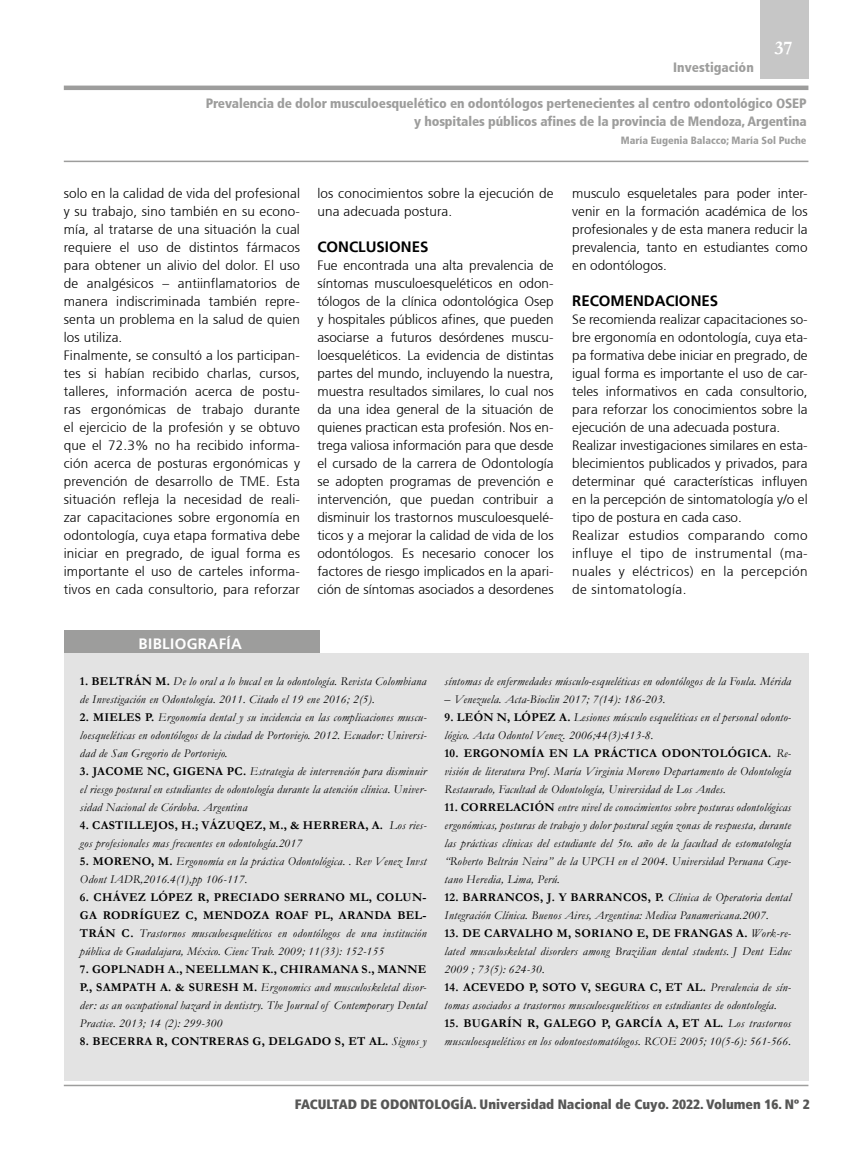
<style>
.page{position:relative;width:851px;height:1149px;background:#fff}
.page>*{position:absolute;margin:0;border:0;box-sizing:border-box;transform-origin:0 0}
.t1{font:700 19.5px "Garamond";color:#fff}
.t2{font:700 15px "Frutiger";color:#000}
.t3{font:700 15px "Frutiger";letter-spacing:.025em;color:#fff}
.t4{font:300 13.5px/18px "Frutiger 45";letter-spacing:.01em;color:#000}
.t5{font:900 condensed 13.5px/18px "Frutiger 77";letter-spacing:-.01em;color:#9d9d9c;text-align:right}
.t6{font:13.5px "Frutiger 87 Cond Extra Blk";color:#575756}
.t7{font:italic 12px/18px "Garamond";letter-spacing:.025em;color:#000}
.t8{font:700 12px "Garamond";letter-spacing:.025em;color:#000}
.t9{font:900 condensed 10.5px "Frutiger 77";color:#9d9d9c}
.s1{font-weight:700;font-style:normal}
.s2{font-weight:400;font-style:italic}
</style>
<div class="page">
<div style="left:760px;top:0;width:48px;height:79px;background:#c6c6c6"></div>
<hr style="left:64px;top:1084px;width:744px;height:1px;background:#9d9d9c">
<div style="left:64px;top:85px;width:744px;height:5px;background:#9d9d9c"></div>
<hr style="left:64px;top:160px;width:744px;height:2px;background:#9d9d9c">
<div style="left:64px;top:652px;width:744px;height:428px;background:#e3e3e3"></div>
<div style="left:64px;top:630px;width:255px;height:23px;background:#9d9d9c"></div>
<p class="t5" style="left:673px;top:58px;width:82px">Investigación</p>
<h1 class="t1" style="left:774px;top:35px;width:20px">37</h1>
<p class="t5" style="left:206px;top:94px;width:602px">Prevalencia de dolor musculoesquelético en odontólogos pertenecientes al centro odontológico OSEP y hospitales públicos afines de la provincia de Mendoza, Argentina</p>
<p class="t9" style="left:620px;top:134px;width:187px">María Eugenia Balacco; María Sol Puche</p>
<p class="t4" style="left:64px;top:185px;width:238px">solo en la calidad de vida del profesional y su trabajo, sino también en su econo&shy;mía, al tratarse de una situación la cual requiere el uso de distintos fármacos para obtener un alivio del dolor. El uso de analgésicos – antiinflamatorios de manera indiscriminada también repre&shy;senta un problema en la salud de quien los utiliza.<br>Finalmente, se consultó a los participan&shy;tes si habían recibido charlas, cursos, talleres, información acerca de postu&shy;ras ergonómicas de trabajo durante el ejercicio de la profesión y se obtuvo que el 72.3% no ha recibido informa&shy;ción acerca de posturas ergonómicas y prevención de desarrollo de TME. Esta situación refleja la necesidad de reali&shy;zar capacitaciones sobre ergonomía en odontología, cuya etapa formativa debe iniciar en pregrado, de igual forma es importante el uso de carteles informa&shy;tivos en cada consultorio, para reforzar</p>
<p class="t4" style="left:317px;top:184px;width:238px">los conocimientos sobre la ejecución de una adecuada postura.</p>
<p class="t2" style="left:317px;top:238px;width:112px">CONCLUSIONES</p>
<p class="t4" style="left:317px;top:257px;width:238px;text-align:justify">Fue encontrada una alta prevalencia de síntomas musculoesqueléticos en odon&shy;tólogos de la clínica odontológica Osep y hospitales públicos afines, que pueden asociarse a futuros desórdenes muscu&shy;loesqueléticos. La evidencia de distintas partes del mundo, incluyendo la nuestra, muestra resultados similares, lo cual nos da una idea general de la situación de quienes practican esta profesión. Nos en&shy;trega valiosa información para que desde el cursado de la carrera de Odontología se adopten programas de prevención e intervención, que puedan contribuir a disminuir los trastornos musculoesquelé&shy;ticos y a mejorar la calidad de vida de los odontólogos. Es necesario conocer los factores de riesgo implicados en la apari&shy;ción de síntomas asociados a desordenes</p>
<p class="t4" style="left:572px;top:184px;width:237px;text-align:justify">musculo esqueletales para poder inter&shy;venir en la formación académica de los profesionales y de esta manera reducir la prevalencia, tanto en estudiantes como en odontólogos.</p>
<p class="t2" style="left:572px;top:292px;width:147px">RECOMENDACIONES</p>
<p class="t4" style="left:572px;top:311px;width:237px">Se recomienda realizar capacitaciones so&shy;bre ergonomía en odontología, cuya eta&shy;pa formativa debe iniciar en pregrado, de igual forma es importante el uso de car&shy;teles informativos en cada consultorio, para reforzar los conocimientos sobre la ejecución de una adecuada postura.<br>Realizar investigaciones similares en esta&shy;blecimientos publicados y privados, para determinar qué características influyen en la percepción de sintomatología y/o el tipo de postura en cada caso.<br>Realizar estudios comparando como influye el tipo de instrumental (ma&shy;nuales y eléctricos) en la percepción de sintomatología.</p>
<p class="t3" style="left:139px;top:634px;width:105px">BIBLIOGRAFÍA</p>
<p class="t7" style="left:80px;top:671px;width:348px"><span class="s1">1. BELTRÁN M.</span> De lo oral a lo bucal en la odontología. Revista Colombiana de Investigación en Odontología. 2011. Citado el 19 ene 2016; 2(5).</p>
<p class="t7" style="left:80px;top:707px;width:348px;text-align:justify"><span class="s1">2. MIELES P.</span> Ergonomía dental y su incidencia en las complicaciones muscu&shy;loesqueléticas en odontólogos de la ciudad de Portoviejo. 2012. Ecuador: Universi&shy;dad de San Gregorio de Portoviejo.</p>
<p class="t7" style="left:80px;top:761px;width:348px;text-align:justify"><span class="s1">3. JACOME NC, GIGENA PC.</span> Estrategia de intervención para disminuir el riesgo postural en estudiantes de odontología durante la atención clínica. Univer&shy;sidad Nacional de Córdoba. Argentina</p>
<p class="t7" style="left:80px;top:815px;width:348px"><span class="s1">4. CASTILLEJOS, H.; VÁZUQEZ, M., &amp; HERRERA, A.</span> Los ries&shy;gos profesionales mas frecuentes en odontología.2017</p>
<p class="t7" style="left:80px;top:851px;width:348px"><span class="s1">5. MORENO, M.</span> Ergonomía en la práctica Odontológica. . Rev Venez Invst<br>Odont IADR,2016.4(1),pp 106-117.</p>
<p class="t7" style="left:80px;top:887px;width:348px;text-align:justify"><span class="s1">6. CHÁVEZ LÓPEZ R, PRECIADO SERRANO ML, COLUN-GA RODRÍGUEZ C, MENDOZA ROAF PL, ARANDA BEL-TRÁN C.</span> Trastornos musculoesqueléticos en odontólogos de una institución pública de Guadalajara, México. Cienc Trab. 2009; 11(33): 152-155</p>
<p class="t7" style="left:80px;top:959px;width:348px;text-align:justify"><span class="s1">7. GOPLNADH A., NEELLMAN K., CHIRAMANA S., MANNE P., SAMPATH A. &amp; SURESH M.</span> Ergonomics and musculoskeletal disor&shy;der: as an occupational hazard in dentistry. The Journal of Contemporary Dental Practice. 2013; 14 (2): 299-300</p>
<p class="t8" style="left:80px;top:1032px;width:348px">8. BECERRA R, CONTRERAS G, DELGADO S, ET AL. <span class="s2">Signos y</span></p>
<p class="t7" style="left:444px;top:671px;width:348px">síntomas de enfermedades músculo-esqueléticas en odontólogos de la Foula. Mérida</p>
<p class="t7" style="left:444px;top:689px;width:222px">– Venezuela. Acta-Bioclin 2017; 7(14): 186-203.</p>
<p class="t7" style="left:444px;top:707px;width:348px"><span class="s1">9. LEÓN N, LÓPEZ A.</span> Lesiones músculo esqueléticas en el personal odonto&shy;lógico. Acta Odontol Venez. 2006;44(3):413-8.</p>
<p class="t7" style="left:444px;top:743px;width:348px;text-align:justify"><span class="s1">10. ERGONOMÍA EN LA PRÁCTICA ODONTOLÓGICA.</span> Re&shy;visión de literatura Prof. María Virginia Moreno Departamento de Odontología Restaurado, Facultad de Odontología, Universidad de Los Andes.</p>
<p class="t7" style="left:444px;top:797px;width:348px;text-align:justify"><span class="s1">11. CORRELACIÓN</span> entre nivel de conocimientos sobre posturas odontológicas ergonómicas, posturas de trabajo y dolor postural según zonas de respuesta, durante las prácticas clínicas del estudiante del 5to. año de la facultad de estomatología “Roberto Beltrán Neira” de la UPCH en el 2004. Universidad Peruana Caye&shy;tano Heredia, Lima, Perú.</p>
<p class="t7" style="left:444px;top:887px;width:348px"><span class="s1">12. BARRANCOS, J. Y BARRANCOS, P.</span> Clínica de Operatoria dental<br>Integración Clínica. Buenos Aires, Argentina: Medica Panamericana.2007.</p>
<p class="t7" style="left:444px;top:923px;width:348px;text-align:justify"><span class="s1">13. DE CARVALHO M, SORIANO E, DE FRANGAS A.</span> Work-re&shy;lated musculoskeletal disorders among Brazilian dental students. J Dent Educ 2009 ; 73(5): 624-30.</p>
<p class="t7" style="left:444px;top:977px;width:348px"><span class="s1">14. ACEVEDO P, SOTO V, SEGURA C, ET AL.</span> Prevalencia de sín&shy;tomas asociados a trastornos musculoesqueléticos en estudiantes de odontología.</p>
<p class="t7" style="left:444px;top:1013px;width:348px"><span class="s1">15. BUGARÍN R, GALEGO P, GARCÍA A, ET AL.</span> Los trastornos musculoesqueléticos en los odontoestomatólogos. RCOE 2005; 10(5-6): 561-566.</p>
<p class="t6" style="left:295px;top:1095px;width:516px">FACULTAD DE ODONTOLOGÍA. Universidad Nacional de Cuyo. 2022. Volumen 16. Nº 2</p>
</div>
